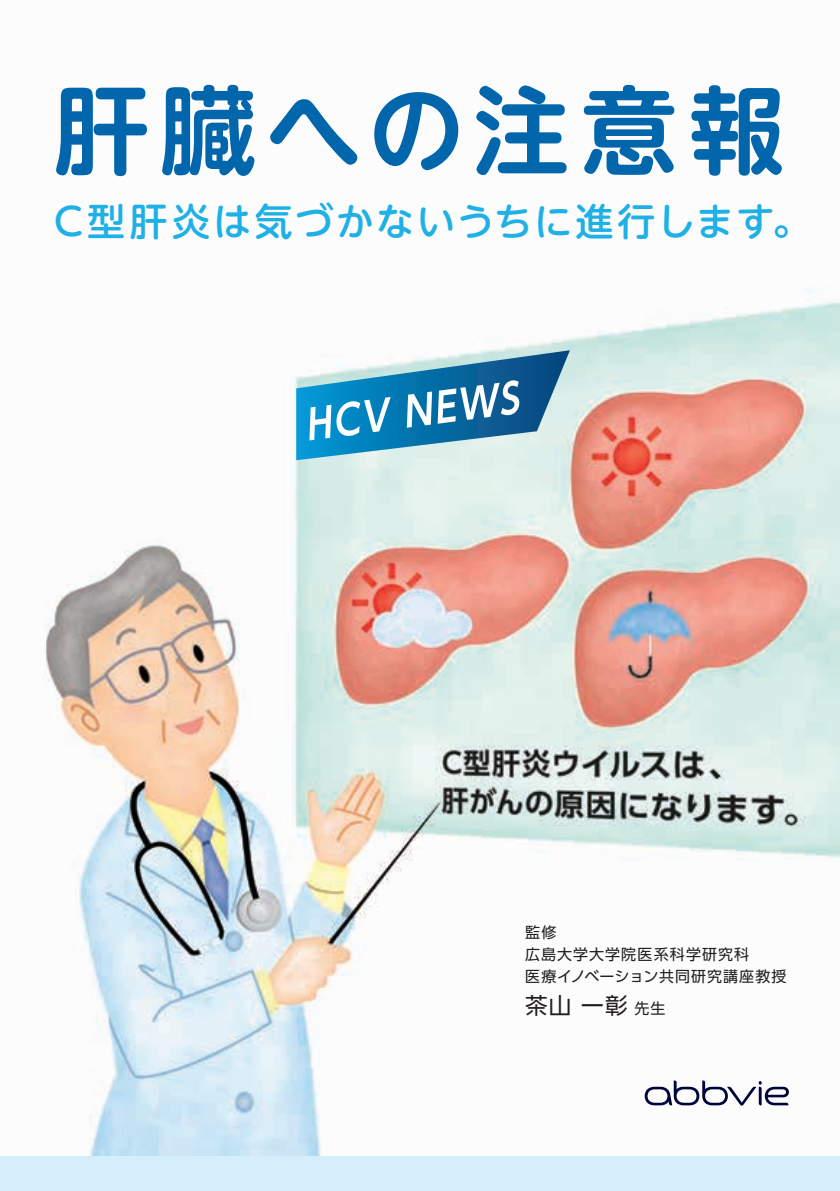
<style>
.page{position:relative;width:840px;height:1191px;background:#fff}
.page>*{position:absolute;margin:0;border:0;box-sizing:border-box;transform-origin:0 0}
.t1{font:700 96px "UD Shin M Go Pro De";letter-spacing:.1em;color:#0166ac}
.t2{font:500 38px "UD Shin M Go Pro";letter-spacing:.07em;color:#1fb0e6}
.t3{font:22.4px "UD Shin Go Pro";color:#231f20}
.t4{font:15px/22px "UD Shin Go Pro";letter-spacing:.065em;color:#231f20}
.s1{font-size:15px}
</style>
<div class="page">
<img style="left:0;top:287px;width:839px;height:870px">
<div style="left:0;top:1157px;width:839px;height:34px;background:#d4effb"></div>
<svg style="left:296px;top:350px;width:273px;height:110px"></svg>
<svg style="left:644px;top:1080px;width:144px;height:25px"></svg>
<h1 class="t1" style="left:54px;top:52px;width:732px">肝臓への注意報</h1>
<h2 class="t2" style="left:54px;top:191px;width:757px">C型肝炎は気づかないうちに進行します。</h2>
<p class="t4" style="left:525px;top:920px;width:263px">監修<br>広島大学大学院医系科学研究科<br>医療イノベーション共同研究講座教授</p>
<h3 class="t3" style="left:525px;top:987px;width:142px">茶山 一彰 <span class="s1">先生</span></h3>
</div>
